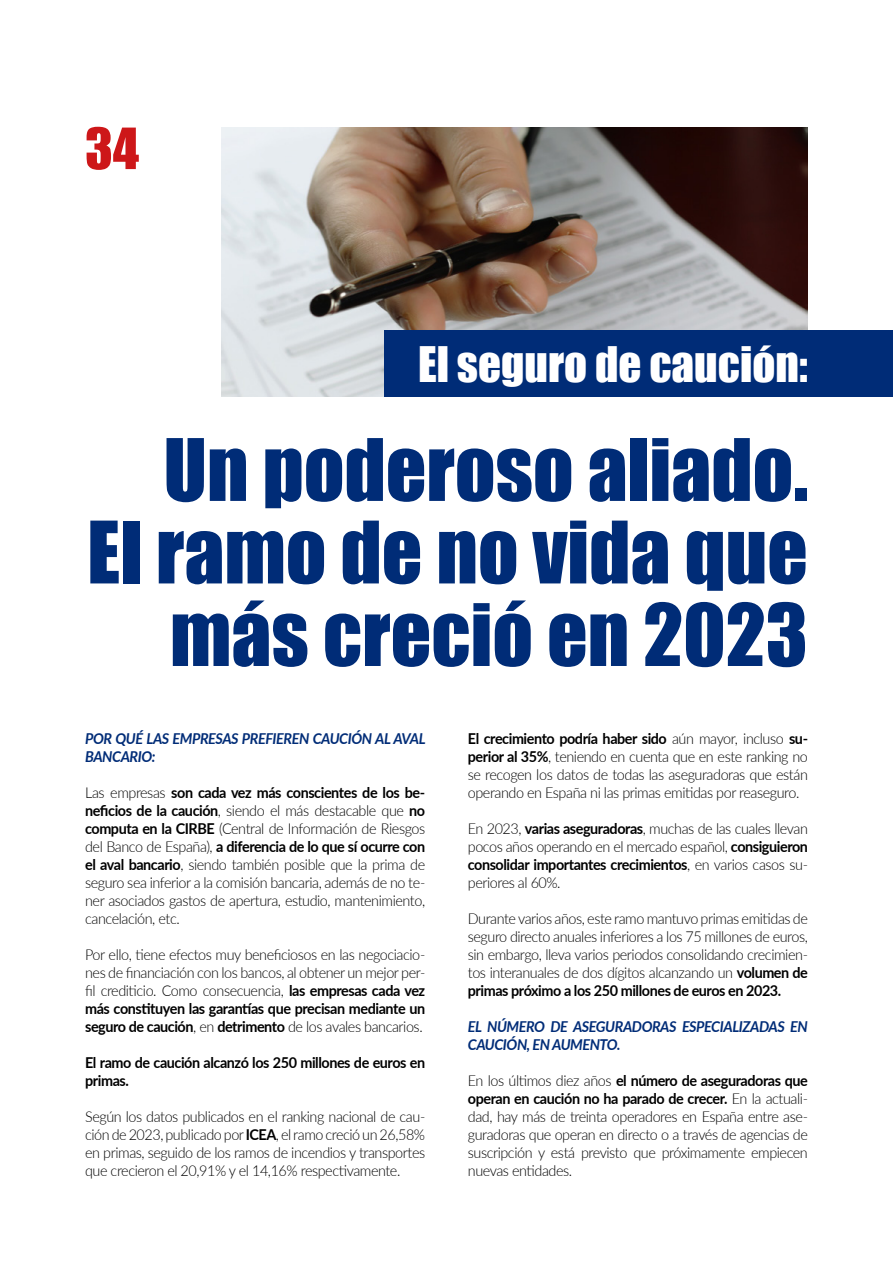
<style>
.page{position:relative;width:893px;height:1263px;background:#fff}
.page>*{position:absolute;margin:0;border:0;box-sizing:border-box;transform-origin:0 0}
.t1{font:79.5px/82.5px "Impact";color:#002c77;text-align:right}
.t2{font:52.5px "Impact";color:#cd1719}
.t3{font:45px "Impact";color:#fff}
.t4{font:300 15px/18px "Lato";letter-spacing:-.03em;color:#000;text-align:justify;scale:.96 1}
.t5{font:italic 700 15px/18px "Lato";letter-spacing:-.03em;color:#002c77;scale:.96 1}
.t6{font:700 15px/18px "Lato";letter-spacing:-.03em;color:#000;scale:.96 1}
.s1{font-weight:700}
</style>
<div class="page">
<img style="left:221px;top:128px;width:587px;height:268px">
<div style="left:385px;top:330px;width:508px;height:66px;background:#002c77"></div>
<h2 class="t2" style="left:85px;top:124px;width:56px">34</h2>
<h3 class="t3" style="left:418px;top:343px;width:392px">El seguro de caución:</h3>
<h1 class="t1" style="left:87px;top:430px;width:722px">Un poderoso aliado.<br>El ramo de no vida que más creció en 2023</h1>
<p class="t5" style="left:85px;top:729px;width:356px">POR QUÉ LAS EMPRESAS PREFIEREN CAUCIÓN AL AVAL<br>BANCARIO:</p>
<p class="t4" style="left:85px;top:785px;width:356px">Las empresas <span class="s1">son cada vez más conscientes de los be&shy;neficios de la caución</span>, siendo el más destacable que <span class="s1">no computa en la CIRBE</span> (Central de Información de Riesgos del Banco de España), <span class="s1">a diferencia de lo que sí ocurre con el aval bancario</span>, siendo también posible que la prima de seguro sea inferior a la comisión bancaria, además de no te&shy;ner asociados gastos de apertura, estudio, mantenimiento, cancelación, etc.</p>
<p class="t4" style="left:85px;top:945px;width:356px">Por ello, tiene efectos muy beneficiosos en las negociacio&shy;nes de financiación con los bancos, al obtener un mejor per&shy;fil crediticio. Como consecuencia, <span class="s1">las empresas cada vez más constituyen las garantías que precisan mediante un seguro de caución</span>, en <span class="s1">detrimento</span> de los avales bancarios.</p>
<p class="t6" style="left:85px;top:1053px;width:356px">El ramo de caución alcanzó los 250 millones de euros en primas.</p>
<p class="t4" style="left:85px;top:1109px;width:356px">Según los datos publicados en el ranking nacional de cau&shy;ción de 2023, publicado por <span class="s1">ICEA</span>, el ramo creció un 26,58% en primas, seguido de los ramos de incendios y transportes que crecieron el 20,91% y el 14,16% respectivamente.</p>
<p class="t4" style="left:468px;top:729px;width:356px"><span class="s1">El crecimiento podría haber sido</span> aún mayor, incluso <span class="s1">su&shy;perior al 35%</span>, teniendo en cuenta que en este ranking no se recogen los datos de todas las aseguradoras que están operando en España ni las primas emitidas por reaseguro.</p>
<p class="t4" style="left:468px;top:821px;width:356px">En 2023, <span class="s1">varias aseguradoras</span>, muchas de las cuales llevan pocos años operando en el mercado español, <span class="s1">consiguieron consolidar importantes crecimientos</span>, en varios casos su&shy;periores al 60%.</p>
<p class="t4" style="left:468px;top:909px;width:356px">Durante varios años, este ramo mantuvo primas emitidas de seguro directo anuales inferiores a los 75 millones de euros, sin embargo, lleva varios periodos consolidando crecimien&shy;tos interanuales de dos dígitos alcanzando un <span class="s1">volumen de primas próximo a los 250 millones de euros en 2023.</span></p>
<p class="t5" style="left:468px;top:1017px;width:356px">EL NÚMERO DE ASEGURADORAS ESPECIALIZADAS EN<br>CAUCIÓN, EN AUMENTO.</p>
<p class="t4" style="left:468px;top:1071px;width:356px">En los últimos diez años <span class="s1">el número de aseguradoras que operan en caución no ha parado de crecer.</span> En la actuali&shy;dad, hay más de treinta operadores en España entre ase&shy;guradoras que operan en directo o a través de agencias de suscripción y está previsto que próximamente empiecen nuevas entidades.</p>
</div>
